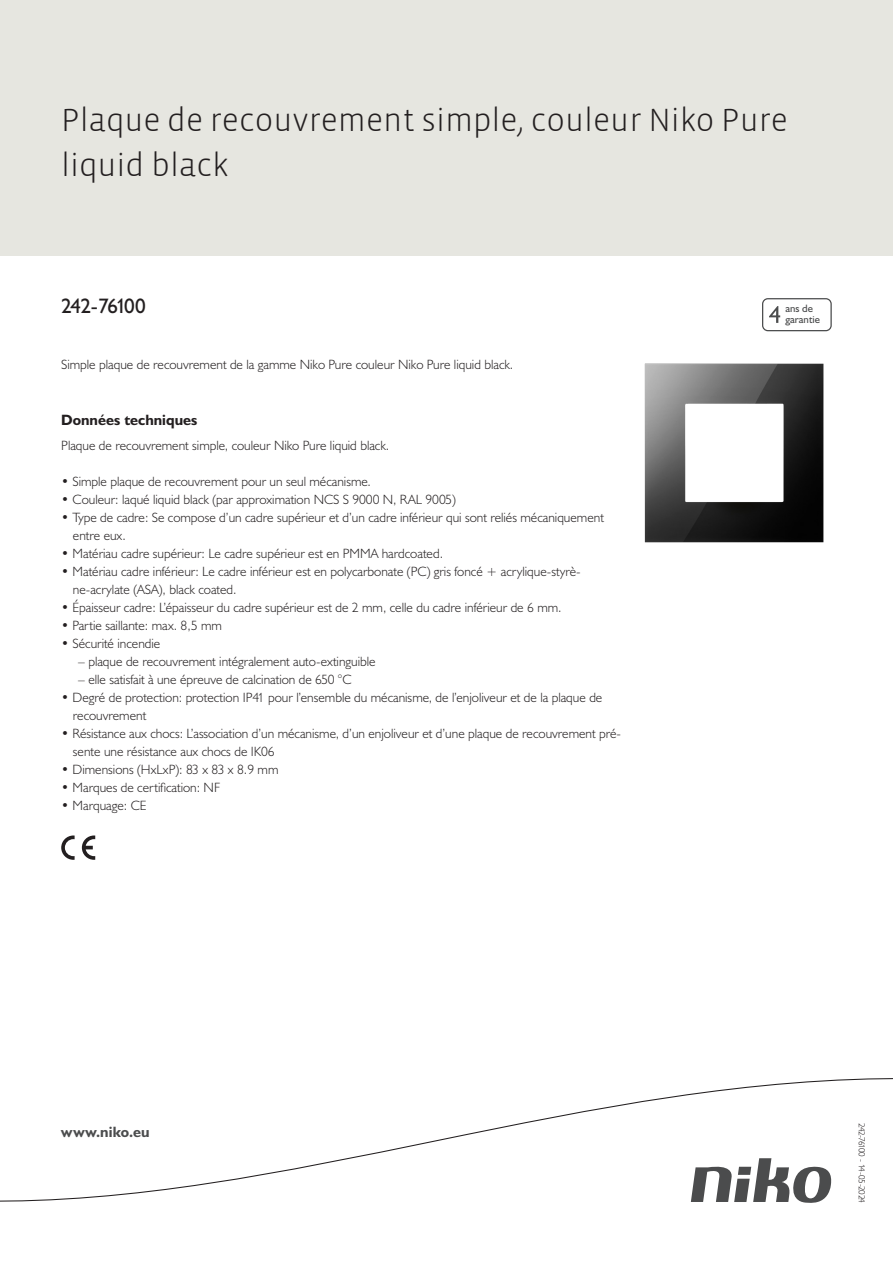
<style>
.page{position:relative;width:893px;height:1263px;background:#fff}
.page>*{position:absolute;margin:0;border:0;box-sizing:border-box;transform-origin:0 0}
.Title_datasheets{font:300 33px/45px "Vista Sans";color:#231f20}
.Article_number{font:21px "Humanist 521 BT";letter-spacing:-.055em;color:#231f20}
.Titles_parts{font:700 15px "Humanist 521 BT";color:#231f20}
.titel_afbeelding{font:700 15px "Humanist 521 BT";letter-spacing:.005em;color:#4b4c4d}
.USP_Bullets{font:300 13.5px/18px "Humanist 521 BT";color:#231f20}
.Platte_tekst_CAB{font:300 13.5px "Humanist 521 BT";color:#231f20}
.USP_Bullets_level_2{font:300 13.5px "Humanist 521 BT";color:#231f20}
.t1{font:10.8px/10.8px "Humanist 521 BT";color:#4b4c4d}
.Revision{font:300 9px "Humanist 521 BT";letter-spacing:-.08em;color:#231f20}
</style>
<div class="page">
<div style="left:0;top:0;width:893px;height:255px;background:#e6e6e0"></div>
<svg style="left:82px;top:835px;width:13px;height:25px"></svg>
<svg style="left:61px;top:835px;width:14px;height:25px"></svg>
<svg style="left:762px;top:298px;width:70px;height:33px"></svg>
<svg style="left:0;top:1078px;width:893px;height:125px"></svg>
<img style="left:644px;top:363px;width:180px;height:180px">
<p class="Title_datasheets" style="left:61px;top:98px;width:728px">Plaque de recouvrement simple, couleur Niko Pure liquid black</p>
<p class="Article_number" style="left:61px;top:293px;width:86px">242-76100</p>
<p class="t1" style="left:785px;top:303px;width:36px">ans de garantie</p>
<p class="Platte_tekst_CAB" style="left:61px;top:356px;width:453px">Simple plaque de recouvrement de la gamme Niko Pure couleur Niko Pure liquid black.</p>
<p class="Titles_parts" style="left:61px;top:411px;width:138px">Données techniques</p>
<p class="Platte_tekst_CAB" style="left:61px;top:437px;width:329px">Plaque de recouvrement simple, couleur Niko Pure liquid black.</p>
<p class="USP_Bullets" style="left:61px;top:472px;width:311px">• Simple plaque de recouvrement pour un seul mécanisme.</p>
<p class="USP_Bullets" style="left:61px;top:490px;width:396px">• Couleur: laqué liquid black (par approximation NCS S 9000 N, RAL 9005)</p>
<p class="USP_Bullets" style="left:73px;top:508px;width:532px;text-indent:-12px">• Type de cadre: Se compose d’un cadre supérieur et d’un cadre inférieur qui sont reliés mécaniquement entre eux.</p>
<p class="USP_Bullets" style="left:61px;top:544px;width:383px">• Matériau cadre supérieur: Le cadre supérieur est en PMMA hardcoated.</p>
<p class="USP_Bullets" style="left:73px;top:562px;width:509px;text-indent:-12px">• Matériau cadre inférieur: Le cadre inférieur est en polycarbonate (PC) gris foncé + acrylique-styrè&shy;ne-acrylate (ASA), black coated.</p>
<p class="USP_Bullets" style="left:61px;top:598px;width:502px">• Épaisseur cadre: L’épaisseur du cadre supérieur est de 2 mm, celle du cadre inférieur de 6 mm.</p>
<p class="USP_Bullets" style="left:61px;top:616px;width:162px">• Partie saillante: max. 8,5 mm</p>
<p class="USP_Bullets" style="left:61px;top:634px;width:101px">• Sécurité incendie</p>
<p class="USP_Bullets_level_2" style="left:78px;top:653px;width:299px">– plaque de recouvrement intégralement auto-extinguible</p>
<p class="USP_Bullets_level_2" style="left:78px;top:671px;width:275px">– elle satisfait à une épreuve de calcination de 650 °C</p>
<p class="USP_Bullets" style="left:73px;top:688px;width:531px;text-indent:-12px">• Degré de protection: protection IP41 pour l’ensemble du mécanisme, de l’enjoliveur et de la plaque de recouvrement</p>
<p class="USP_Bullets" style="left:73px;top:724px;width:550px;text-indent:-12px">• Résistance aux chocs: L’association d’un mécanisme, d’un enjoliveur et d’une plaque de recouvrement pré&shy;sente une résistance aux chocs de IK06</p>
<p class="USP_Bullets" style="left:61px;top:760px;width:219px">• Dimensions (HxLxP): 83 x 83 x 8.9 mm</p>
<p class="USP_Bullets" style="left:61px;top:778px;width:160px">• Marques de certification: NF</p>
<p class="USP_Bullets" style="left:61px;top:796px;width:87px">• Marquage: CE</p>
<p class="titel_afbeelding" style="left:61px;top:1122px;width:90px">www.niko.eu</p>
<p class="Revision" style="left:868px;top:1123px;width:81px;rotate:90deg">242-76100 - 14-05-2024</p>
</div>
